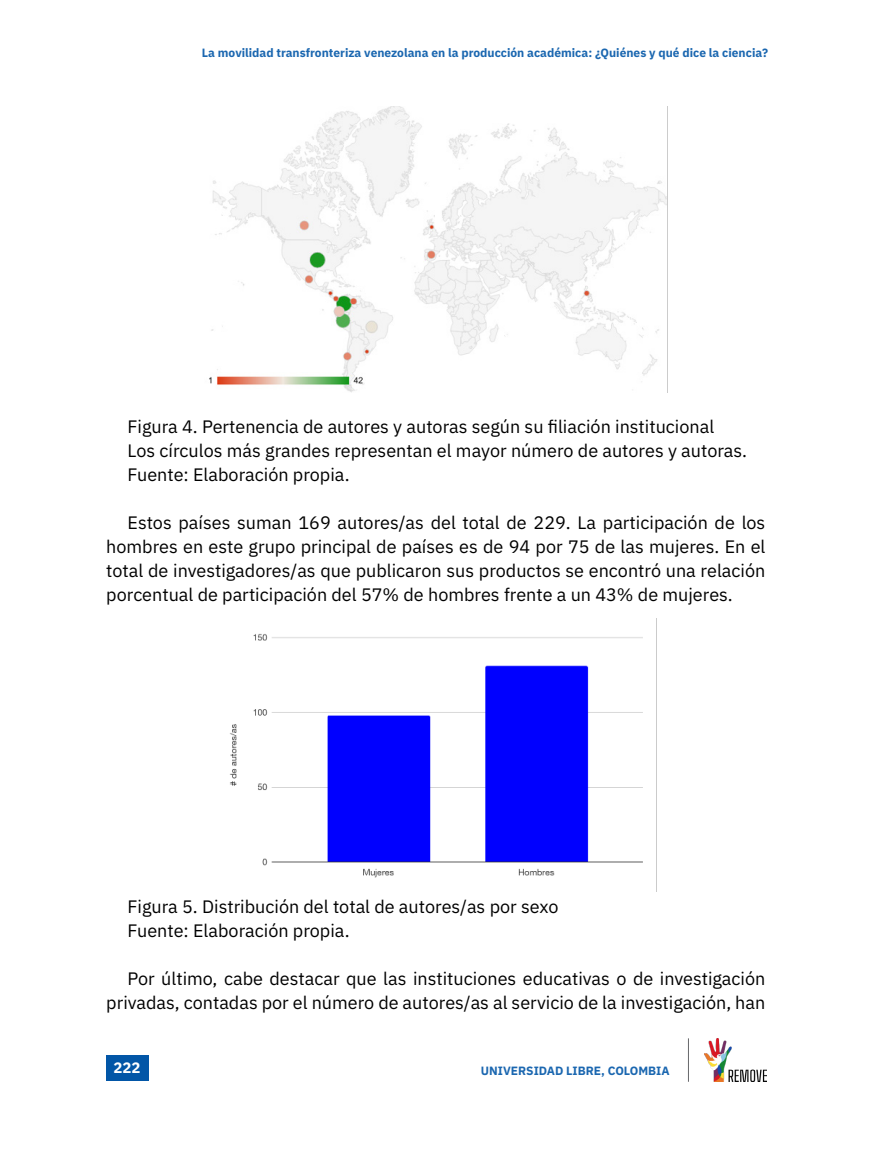
<style>
.page{position:relative;width:893px;height:1149px;background:#fff}
.page>*{position:absolute;margin:0;border:0;box-sizing:border-box;transform-origin:0 0}
.t1{font:18px/24px "IBM Plex Sans";color:#000}
.t2{font:700 15px "IBM Plex Sans";color:#fff}
.t3{font:700 12px "IBM Plex Sans";color:#1b67b0}
</style>
<div class="page">
<div style="left:106px;top:1054px;width:43px;height:26px;background:#0256a7"></div>
<img style="left:704px;top:1038px;width:62px;height:43px">
<hr style="left:688px;top:1037px;width:1px;height:44px;background:#67686b">
<img style="left:209px;top:106px;width:458px;height:286px">
<img style="left:230px;top:618px;width:427px;height:272px">
<p class="t3" style="left:202px;top:43px;width:568px">La movilidad transfronteriza venezolana en la producción académica: ¿Quiénes y qué dice la ciencia?</p>
<p class="t1" style="left:128px;top:412px;width:621px">Figura 4. Pertenencia de autores y autoras según su filiación institucional<br>Los círculos más grandes representan el mayor número de autores y autoras.<br>Fuente: Elaboración propia.</p>
<p class="t1" style="left:106px;top:508px;width:661px;text-align:justify;text-indent:21px">Estos países suman 169 autores/as del total de 229. La participación de los hombres en este grupo principal de países es de 94 por 75 de las mujeres. En el total de investigadores/as que publicaron sus productos se encontró una relación porcentual de participación del 57% de hombres frente a un 43% de mujeres.</p>
<p class="t1" style="left:128px;top:892px;width:432px">Figura 5. Distribución del total de autores/as por sexo<br>Fuente: Elaboración propia.</p>
<p class="t1" style="left:106px;top:964px;width:661px;text-align:right">Por último, cabe destacar que las instituciones educativas o de investigación privadas, contadas por el número de autores/as al servicio de la investigación, han</p>
<p class="t2" style="left:114px;top:1055px;width:28px">222</p>
<p class="t3" style="left:481px;top:1060px;width:190px">UNIVERSIDAD LIBRE, COLOMBIA</p>
</div>
